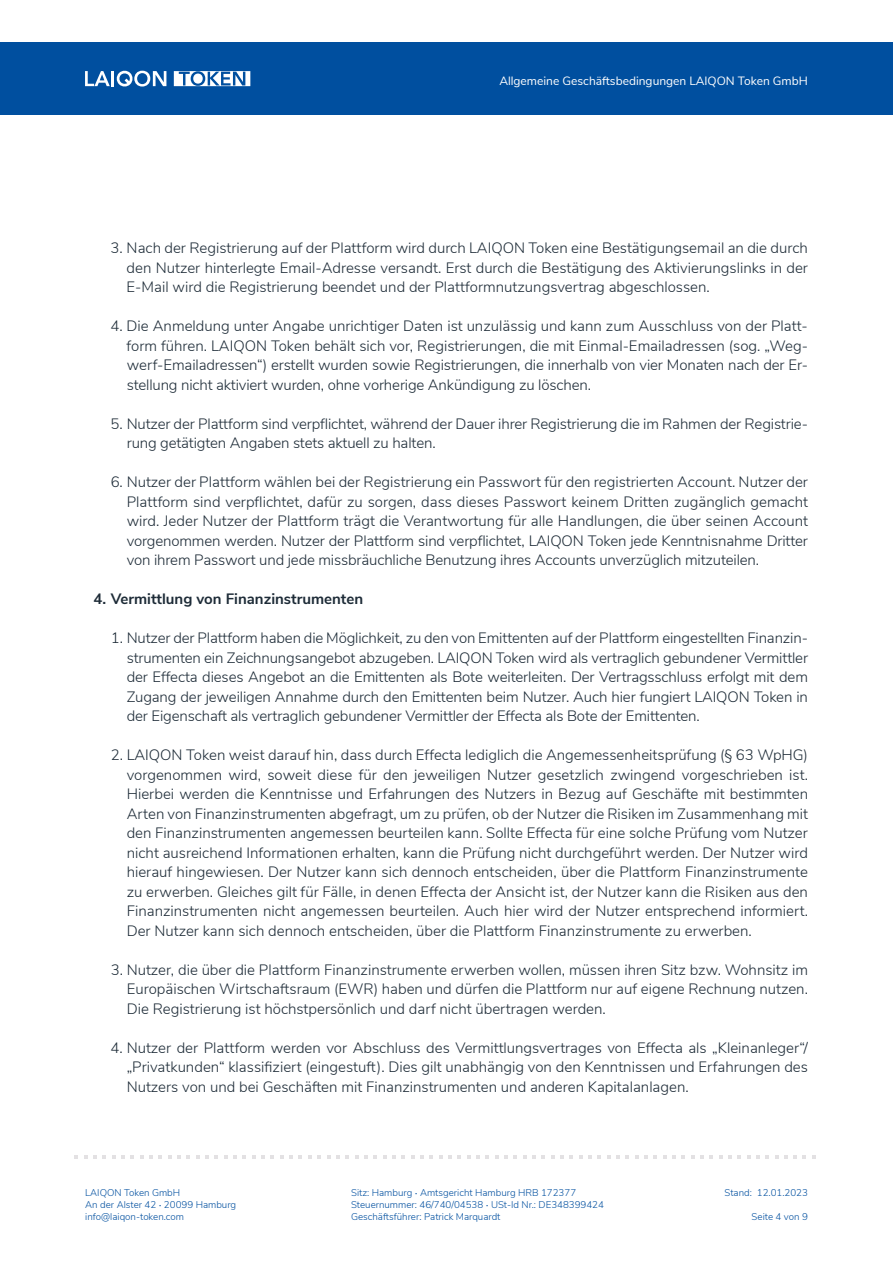
<style>
.page{position:relative;width:893px;height:1263px;background:#fff}
.page>*{position:absolute;margin:0;border:0;box-sizing:border-box;transform-origin:0 0}
.t1{font:300 15px/19.5px "Nunito Sans";letter-spacing:-.01em;color:#1d2b37;text-align:justify}
.t2{font:700 15px "Nunito Sans";color:#1d2b37}
.t3{font:12px "Nunito Sans";color:#fff}
.t4{font:300 9.75px/12px "Nunito Sans";color:#004f9f}
.s1{font-size:12.75px}
</style>
<div class="page">
<div style="left:0;top:43px;width:893px;height:72px;background:#004f9f"></div>
<svg style="left:74px;top:1155px;width:4px;height:4px"></svg>
<svg style="left:84px;top:1155px;width:22px;height:4px"></svg>
<svg style="left:112px;top:1155px;width:22px;height:4px"></svg>
<svg style="left:140px;top:1155px;width:22px;height:4px"></svg>
<svg style="left:168px;top:1155px;width:22px;height:4px"></svg>
<svg style="left:196px;top:1155px;width:22px;height:4px"></svg>
<svg style="left:224px;top:1155px;width:22px;height:4px"></svg>
<svg style="left:252px;top:1155px;width:22px;height:4px"></svg>
<svg style="left:280px;top:1155px;width:13px;height:4px"></svg>
<svg style="left:299px;top:1155px;width:3px;height:4px"></svg>
<svg style="left:308px;top:1155px;width:13px;height:4px"></svg>
<svg style="left:327px;top:1155px;width:3px;height:4px"></svg>
<svg style="left:336px;top:1155px;width:13px;height:4px"></svg>
<svg style="left:355px;top:1155px;width:3px;height:4px"></svg>
<svg style="left:364px;top:1155px;width:13px;height:4px"></svg>
<svg style="left:383px;top:1155px;width:3px;height:4px"></svg>
<svg style="left:392px;top:1155px;width:13px;height:4px"></svg>
<svg style="left:411px;top:1155px;width:3px;height:4px"></svg>
<svg style="left:420px;top:1155px;width:13px;height:4px"></svg>
<svg style="left:439px;top:1155px;width:3px;height:4px"></svg>
<svg style="left:448px;top:1155px;width:13px;height:4px"></svg>
<svg style="left:467px;top:1155px;width:3px;height:4px"></svg>
<svg style="left:476px;top:1155px;width:13px;height:4px"></svg>
<svg style="left:495px;top:1155px;width:3px;height:4px"></svg>
<svg style="left:504px;top:1155px;width:13px;height:4px"></svg>
<svg style="left:523px;top:1155px;width:3px;height:4px"></svg>
<svg style="left:532px;top:1155px;width:13px;height:4px"></svg>
<svg style="left:551px;top:1155px;width:22px;height:4px"></svg>
<svg style="left:579px;top:1155px;width:22px;height:4px"></svg>
<svg style="left:607px;top:1155px;width:22px;height:4px"></svg>
<svg style="left:635px;top:1155px;width:22px;height:4px"></svg>
<svg style="left:663px;top:1155px;width:22px;height:4px"></svg>
<svg style="left:691px;top:1155px;width:22px;height:4px"></svg>
<svg style="left:719px;top:1155px;width:22px;height:4px"></svg>
<svg style="left:747px;top:1155px;width:22px;height:4px"></svg>
<svg style="left:775px;top:1155px;width:31px;height:4px"></svg>
<svg style="left:812px;top:1155px;width:4px;height:4px"></svg>
<svg style="left:85px;top:71px;width:25px;height:15px"></svg>
<hr style="left:111px;top:71px;width:3px;height:15px;background:#fff">
<svg style="left:116px;top:70px;width:50px;height:17px"></svg>
<svg style="left:174px;top:71px;width:76px;height:15px"></svg>
<div style="left:193px;top:74px;width:10px;height:10px;background:#fff;border-radius:50%"></div>
<p class="t3" style="left:499px;top:73px;width:310px">Allgemeine Geschäftsbedingungen LAIQON Token GmbH</p>
<p class="t1" style="left:127px;top:237px;width:683px;text-indent:-16px">3. Nach der Registrierung auf der Plattform wird durch LAIQON Token eine Bestätigungsemail an die durch den Nutzer hinterlegte Email-Adresse versandt. Erst durch die Bestätigung des Aktivierungslinks in der E-Mail wird die Registrierung beendet und der Plattformnutzungsvertrag abgeschlossen.</p>
<p class="t1" style="left:127px;top:315px;width:683px;text-indent:-16px">4. Die Anmeldung unter Angabe unrichtiger Daten ist unzulässig und kann zum Ausschluss von der Platt&shy;form führen. LAIQON Token behält sich vor, Registrierungen, die mit Einmal-Emailadressen (sog. „Weg&shy;werf-Emailadressen“) erstellt wurden sowie Registrierungen, die innerhalb von vier Monaten nach der Er&shy;stellung nicht aktiviert wurden, ohne vorherige Ankündigung zu löschen.</p>
<p class="t1" style="left:127px;top:413px;width:683px;text-indent:-16px">5. Nutzer der Plattform sind verpflichtet, während der Dauer ihrer Registrierung die im Rahmen der Registrie&shy;rung getätigten Angaben stets aktuell zu halten.</p>
<p class="t1" style="left:127px;top:471px;width:683px;text-indent:-16px">6. Nutzer der Plattform wählen bei der Registrierung ein Passwort für den registrierten Account. Nutzer der Plattform sind verpflichtet, dafür zu sorgen, dass dieses Passwort keinem Dritten zugänglich gemacht wird. Jeder Nutzer der Plattform trägt die Verantwortung für alle Handlungen, die über seinen Account vorgenommen werden. Nutzer der Plattform sind verpflichtet, LAIQON Token jede Kenntnisnahme Dritter von ihrem Passwort und jede missbräuchliche Benutzung ihres Accounts unverzüglich mitzuteilen.</p>
<p class="t2" style="left:94px;top:588px;width:271px">4. Vermittlung von Finanzinstrumenten</p>
<p class="t1" style="left:127px;top:627px;width:683px;text-indent:-16px">1. Nutzer der Plattform haben die Möglichkeit, zu den von Emittenten auf der Plattform eingestellten Finanzin&shy;strumenten ein Zeichnungsangebot abzugeben. LAIQON Token wird als vertraglich gebundener Vermittler der Effecta dieses Angebot an die Emittenten als Bote weiterleiten. Der Vertragsschluss erfolgt mit dem Zugang der jeweiligen Annahme durch den Emittenten beim Nutzer. Auch hier fungiert LAIQON Token in der Eigenschaft als vertraglich gebundener Vermittler der Effecta als Bote der Emittenten.</p>
<p class="t1" style="left:127px;top:744px;width:683px;text-indent:-16px">2. LAIQON Token weist darauf hin, dass durch Effecta lediglich die Angemessenheitsprüfung (§ 63 WpHG) vorgenommen wird, soweit diese für den jeweiligen Nutzer gesetzlich zwingend vorgeschrieben ist.<br>Hierbei werden die Kenntnisse und Erfahrungen des Nutzers in Bezug auf Geschäfte mit bestimmten Arten von Finanzinstrumenten abgefragt, um zu prüfen, ob der Nutzer die Risiken im Zusammenhang mit den Finanzinstrumenten angemessen beurteilen kann. Sollte Effecta für eine solche Prüfung vom Nutzer nicht ausreichend Informationen erhalten, kann die Prüfung nicht durchgeführt werden. Der Nutzer wird hierauf hingewiesen. Der Nutzer kann sich dennoch entscheiden, über die Plattform Finanzinstrumente zu erwerben. Gleiches gilt für Fälle, in denen Effecta der Ansicht ist, der Nutzer kann die Risiken aus den Finanzinstrumenten nicht angemessen beurteilen. Auch hier wird der Nutzer entsprechend informiert.<br>Der Nutzer kann sich dennoch entscheiden, über die Plattform Finanzinstrumente zu erwerben.</p>
<p class="t1" style="left:127px;top:959px;width:683px;text-indent:-16px">3. Nutzer, die über die Plattform Finanzinstrumente erwerben wollen, müssen ihren Sitz bzw. Wohnsitz im Europäischen Wirtschaftsraum (EWR) haben und dürfen die Plattform nur auf eigene Rechnung nutzen.<br>Die Registrierung ist höchstpersönlich und darf nicht übertragen werden.</p>
<p class="t1" style="left:127px;top:1037px;width:683px;text-indent:-16px">4. Nutzer der Plattform werden vor Abschluss des Vermittlungsvertrages von Effecta als „Kleinanleger“/ „Privatkunden“ klassifiziert (eingestuft). Dies gilt unabhängig von den Kenntnissen und Erfahrungen des Nutzers von und bei Geschäften mit Finanzinstrumenten und anderen Kapitalanlagen.</p>
<p class="t4" style="left:85px;top:1186px;width:152px">LAIQON Token GmbH<br>An der Alster 42 <span class="s1">·</span> 20099 Hamburg info@laiqon-token.com</p>
<p class="t4" style="left:351px;top:1186px;width:254px">Sitz: Hamburg <span class="s1">·</span> Amtsgericht Hamburg HRB 172377<br>Steuernummer: 46/740/04538 <span class="s1">·</span> USt-Id Nr.: DE348399424<br>Geschäftsführer: Patrick Marquardt</p>
<p class="t4" style="left:724px;top:1186px;width:85px">Stand: 12.01.2023</p>
<p class="t4" style="left:752px;top:1210px;width:58px">Seite 4 von 9</p>
</div>
